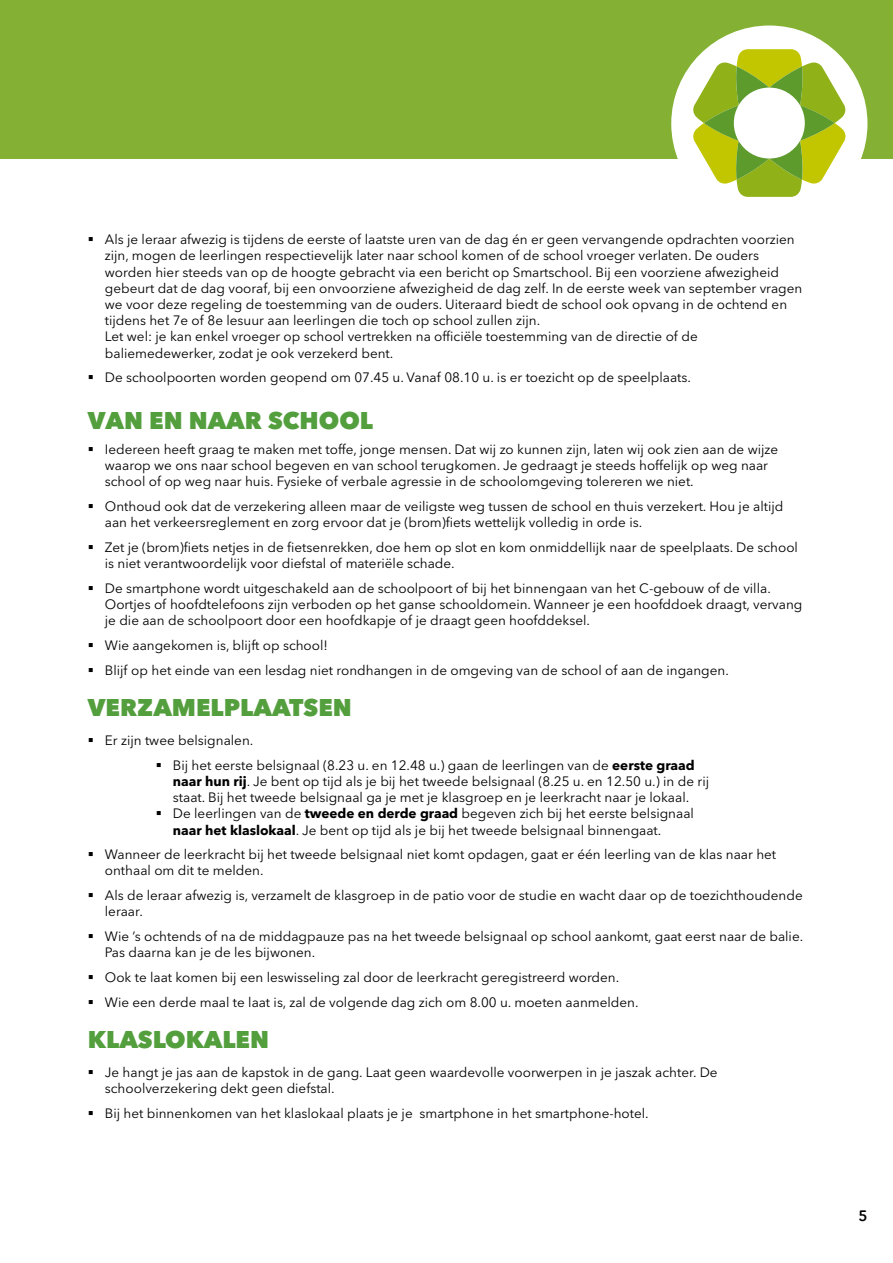
<style>
.page{position:relative;width:893px;height:1263px;background:#fff}
.page>*{position:absolute;margin:0;border:0;box-sizing:border-box;transform-origin:0 0}
.SJG-Bodytext{font:800 24px "Avenir Next LT Pro";color:#539e3d}
.t1{font:600 15px "Avenir Next Rounded Std";color:#000001}
.t2{font:13.5px/16.2px "Avenir Next LT Pro";color:#000001}
.s1{font-weight:700}
</style>
<div class="page">
<div style="left:0;top:0;width:893px;height:159px;background:#84b134"></div>
<div style="left:671px;top:26px;width:196px;height:196px;background:#fff;border-radius:50%"></div>
<svg style="left:692px;top:49px;width:155px;height:148px"></svg>
<p class="t2" style="left:105px;top:231px;width:699px">Als je leraar afwezig is tijdens de eerste of laatste uren van de dag én er geen vervangende opdrachten voorzien zijn, mogen de leerlingen respectievelijk later naar school komen of de school vroeger verlaten. De ouders worden hier steeds van op de hoogte gebracht via een bericht op Smartschool. Bij een voorziene afwezigheid gebeurt dat de dag vooraf, bij een onvoorziene afwezigheid de dag zelf. In de eerste week van september vragen we voor deze regeling de toestemming van de ouders. Uiteraard biedt de school ook opvang in de ochtend en tijdens het 7e of 8e lesuur aan leerlingen die toch op school zullen zijn.<br>Let wel: je kan enkel vroeger op school vertrekken na officiële toestemming van de directie of de baliemedewerker, zodat je ook verzekerd bent.</p>
<p class="t2" style="left:105px;top:369px;width:587px">De schoolpoorten worden geopend om 07.45 u. Vanaf 08.10 u. is er toezicht op de speelplaats.</p>
<p class="SJG-Bodytext" style="left:88px;top:406px;width:287px">VAN EN NAAR SCHOOL</p>
<p class="t2" style="left:105px;top:441px;width:675px">Iedereen heeft graag te maken met toffe, jonge mensen. Dat wij zo kunnen zijn, laten wij ook zien aan de wijze waarop we ons naar school begeven en van school terugkomen. Je gedraagt je steeds hoffelijk op weg naar school of op weg naar huis. Fysieke of verbale agressie in de schoolomgeving tolereren we niet.</p>
<p class="t2" style="left:105px;top:498px;width:680px">Onthoud ook dat de verzekering alleen maar de veiligste weg tussen de school en thuis verzekert. Hou je altijd aan het verkeersreglement en zorg ervoor dat je (brom)fiets wettelijk volledig in orde is.</p>
<p class="t2" style="left:105px;top:539px;width:695px">Zet je (brom)fiets netjes in de fietsenrekken, doe hem op slot en kom onmiddellijk naar de speelplaats. De school is niet verantwoordelijk voor diefstal of materiële schade.</p>
<p class="t2" style="left:105px;top:580px;width:699px">De smartphone wordt uitgeschakeld aan de schoolpoort of bij het binnengaan van het C-gebouw of de villa.<br>Oortjes of hoofdtelefoons zijn verboden op het ganse schooldomein. Wanneer je een hoofddoek draagt, vervang je die aan de schoolpoort door een hoofdkapje of je draagt geen hoofddeksel.</p>
<p class="t2" style="left:105px;top:637px;width:225px">Wie aangekomen is, blijft op school!</p>
<p class="t2" style="left:105px;top:662px;width:625px">Blijf op het einde van een lesdag niet rondhangen in de omgeving van de school of aan de ingangen.</p>
<p class="SJG-Bodytext" style="left:88px;top:693px;width:265px">VERZAMELPLAATSEN</p>
<p class="t2" style="left:105px;top:732px;width:150px">Er zijn twee belsignalen.</p>
<p class="t2" style="left:173px;top:757px;width:538px">Bij het eerste belsignaal (8.23 u. en 12.48 u.) gaan de leerlingen van de <span class="s1">eerste graad naar hun rij</span>. Je bent op tijd als je bij het tweede belsignaal (8.25 u. en 12.50 u.) in de rij staat. Bij het tweede belsignaal ga je met je klasgroep en je leerkracht naar je lokaal.</p>
<p class="t2" style="left:173px;top:805px;width:522px">De leerlingen van de <span class="s1">tweede en derde graad</span> begeven zich bij het eerste belsignaal <span class="s1">naar het klaslokaal</span>. Je bent op tijd als je bij het tweede belsignaal binnengaat.</p>
<p class="t2" style="left:105px;top:846px;width:673px">Wanneer de leerkracht bij het tweede belsignaal niet komt opdagen, gaat er één leerling van de klas naar het onthaal om dit te melden.</p>
<p class="t2" style="left:105px;top:887px;width:699px">Als de leraar afwezig is, verzamelt de klasgroep in de patio voor de studie en wacht daar op de toezichthoudende leraar.</p>
<p class="t2" style="left:105px;top:928px;width:700px">Wie ’s ochtends of na de middagpauze pas na het tweede belsignaal op school aankomt, gaat eerst naar de balie.<br>Pas daarna kan je de les bijwonen.</p>
<p class="t2" style="left:105px;top:969px;width:516px">Ook te laat komen bij een leswisseling zal door de leerkracht geregistreerd worden.</p>
<p class="t2" style="left:105px;top:994px;width:535px">Wie een derde maal te laat is, zal de volgende dag zich om 8.00 u. moeten aanmelden.</p>
<p class="SJG-Bodytext" style="left:88px;top:1025px;width:183px">KLASLOKALEN</p>
<p class="t2" style="left:105px;top:1064px;width:614px">Je hangt je jas aan de kapstok in de gang. Laat geen waardevolle voorwerpen in je jaszak achter. De schoolverzekering dekt geen diefstal.</p>
<p class="t2" style="left:105px;top:1105px;width:545px">Bij het binnenkomen van het klaslokaal plaats je je smartphone in het smartphone-hotel.</p>
<p class="t1" style="left:858px;top:1207px;width:11px">5</p>
</div>
